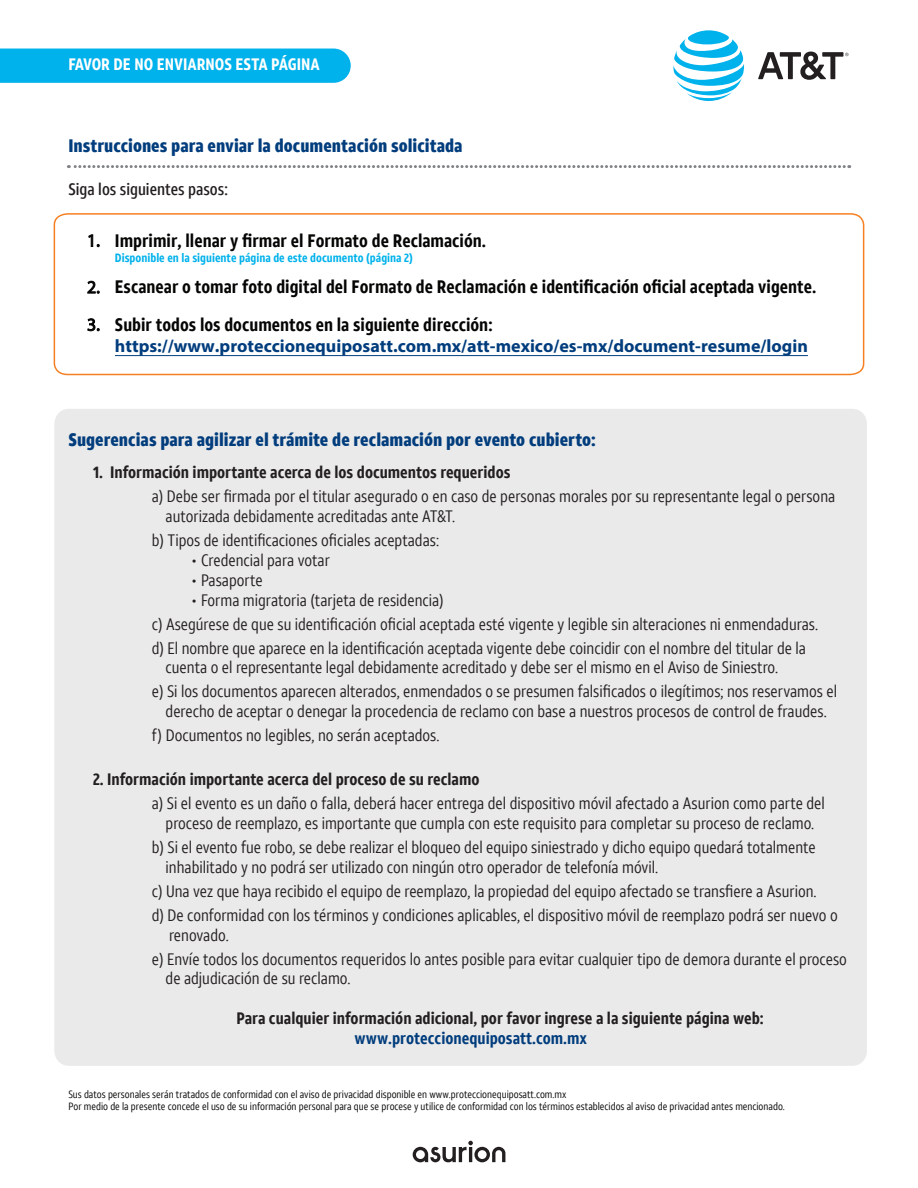
<style>
.page{position:relative;width:918px;height:1188px;background:#fff}
.page>*{position:absolute;margin:0;border:0;box-sizing:border-box;transform-origin:0 0}
.t1{font:700 18px "ATT Aleck Cd";color:#050504}
.t2{font:900 18px "ATT Aleck Cd";color:#013d7d}
.t3{font:700 18px "Myriad Pro";color:#013d7d}
.t4{font:16.5px/24px "ATT Aleck Cd";color:#231f20}
.t5{font:700 16.5px "ATT Aleck Cd";color:#231f20}
.t6{font:700 16.5px "ATT Aleck Cd";color:#013d7d}
.t7{font:700 16.5px "ATT Aleck Cd";color:#fff}
.t8{font:500 16.5px "ATT Aleck Cd";color:#231f20}
.t9{font:700 12px "ATT Aleck Cd";color:#00b2ec}
.t10{font:10.5px/12.6px "ATT Aleck Cd";color:#050504}
.s1{font-family:"Myriad Pro";font-weight:400}
</style>
<div class="page">
<div style="left:54px;top:409px;width:813px;height:657px;background:#eaeaea;border-radius:15px"></div>
<div style="left:0;top:49px;width:351px;height:34px;background:#00b2ec"></div>
<svg style="left:68px;top:165px;width:782px;height:3px"></svg>
<svg style="left:673px;top:30px;width:71px;height:71px"></svg>
<svg style="left:758px;top:52px;width:90px;height:28px"></svg>
<svg style="left:53px;top:213px;width:812px;height:163px"></svg>
<svg style="left:413px;top:1141px;width:92px;height:21px"></svg>
<hr style="left:115px;top:355px;width:693px;height:1px;background:#013d7d">
<p class="t7" style="left:68px;top:54px;width:253px">FAVOR DE NO ENVIARNOS ESTA PÁGINA</p>
<p class="t2" style="left:68px;top:134px;width:396px">Instrucciones para enviar la documentación solicitada</p>
<p class="t8" style="left:68px;top:179px;width:161px">Siga los siguientes pasos:</p>
<p class="t1" style="left:87px;top:229px;width:401px"><span class="s1">1.</span> Imprimir, llenar y firmar el Formato de Reclamación.</p>
<p class="t9" style="left:115px;top:250px;width:299px">Disponible en la siguiente página de este documento (página 2)</p>
<p class="t1" style="left:87px;top:275px;width:731px"><span class="s1">2.</span> Escanear o tomar foto digital del Formato de Reclamación e identificación oficial aceptada vigente.</p>
<p class="t1" style="left:87px;top:313px;width:407px"><span class="s1">3.</span> Subir todos los documentos en la siguiente dirección:</p>
<p class="t3" style="left:115px;top:334px;width:694px">https://www.proteccionequiposatt.com.mx/att-mexico/es-mx/document-resume/login</p>
<p class="t2" style="left:68px;top:428px;width:529px">Sugerencias para agilizar el trámite de reclamación por evento cubierto:</p>
<p class="t5" style="left:93px;top:462px;width:419px">1. Información importante acerca de los documentos requeridos</p>
<p class="t4" style="left:166px;top:487px;width:671px;line-height:19.8px;text-indent:-14px">a) Debe ser firmada por el titular asegurado o en caso de personas morales por su representante legal o persona autorizada debidamente acreditadas ante AT&amp;T.</p>
<p class="t4" style="left:152px;top:528px;width:289px">b) Tipos de identificaciones oficiales aceptadas:</p>
<p class="t4" style="left:192px;top:548px;width:139px">• Credencial para votar</p>
<p class="t4" style="left:192px;top:568px;width:72px">• Pasaporte</p>
<p class="t4" style="left:152px;top:588px;width:668px;text-indent:40px">• Forma migratoria (tarjeta de residencia)<br>c) Asegúrese de que su identificación oficial aceptada esté vigente y legible sin alteraciones ni enmendaduras. d) El nombre que aparece en la identificación aceptada vigente debe coincidir con el nombre del titular de la</p>
<p class="t4" style="left:152px;top:656px;width:687px;text-indent:14px">cuenta o el representante legal debidamente acreditado y debe ser el mismo en el Aviso de Siniestro.<br>e) Si los documentos aparecen alterados, enmendados o se presumen falsificados o ilegítimos; nos reservamos el</p>
<p class="t4" style="left:152px;top:699px;width:677px;text-indent:14px">derecho de aceptar o denegar la procedencia de reclamo con base a nuestros procesos de control de fraudes. f) Documentos no legibles, no serán aceptados.</p>
<p class="t5" style="left:93px;top:769px;width:388px">2. Información importante acerca del proceso de su reclamo</p>
<p class="t4" style="left:152px;top:793px;width:675px;line-height:19.8px;text-align:center">a) Si el evento es un daño o falla, deberá hacer entrega del dispositivo móvil afectado a Asurion como parte del proceso de reemplazo, es importante que cumpla con este requisito para completar su proceso de reclamo.</p>
<p class="t4" style="left:166px;top:837px;width:652px;line-height:19.8px;text-indent:-14px">b) Si el evento fue robo, se debe realizar el bloqueo del equipo siniestrado y dicho equipo quedará totalmente inhabilitado y no podrá ser utilizado con ningún otro operador de telefonía móvil.</p>
<p class="t4" style="left:152px;top:879px;width:688px">c) Una vez que haya recibido el equipo de reemplazo, la propiedad del equipo afectado se transfiere a Asurion.<br>d) De conformidad con los términos y condiciones aplicables, el dispositivo móvil de reemplazo podrá ser nuevo o</p>
<p class="t4" style="left:152px;top:923px;width:697px;text-indent:17px">renovado.<br>e) Envíe todos los documentos requeridos lo antes posible para evitar cualquier tipo de demora durante el proceso</p>
<p class="t4" style="left:166px;top:966px;width:186px">de adjudicación de su reclamo.</p>
<p class="t5" style="left:237px;top:1008px;width:529px">Para cualquier información adicional, por favor ingrese a la siguiente página web:</p>
<p class="t6" style="left:355px;top:1027px;width:234px">www.proteccionequiposatt.com.mx</p>
<p class="t10" style="left:68px;top:1088px;width:718px">Sus datos personales serán tratados de conformidad con el aviso de privacidad disponible en www.proteccionequiposatt.com.mx<br>Por medio de la presente concede el uso de su información personal para que se procese y utilice de conformidad con los términos establecidos al aviso de privacidad antes mencionado.</p>
</div>
